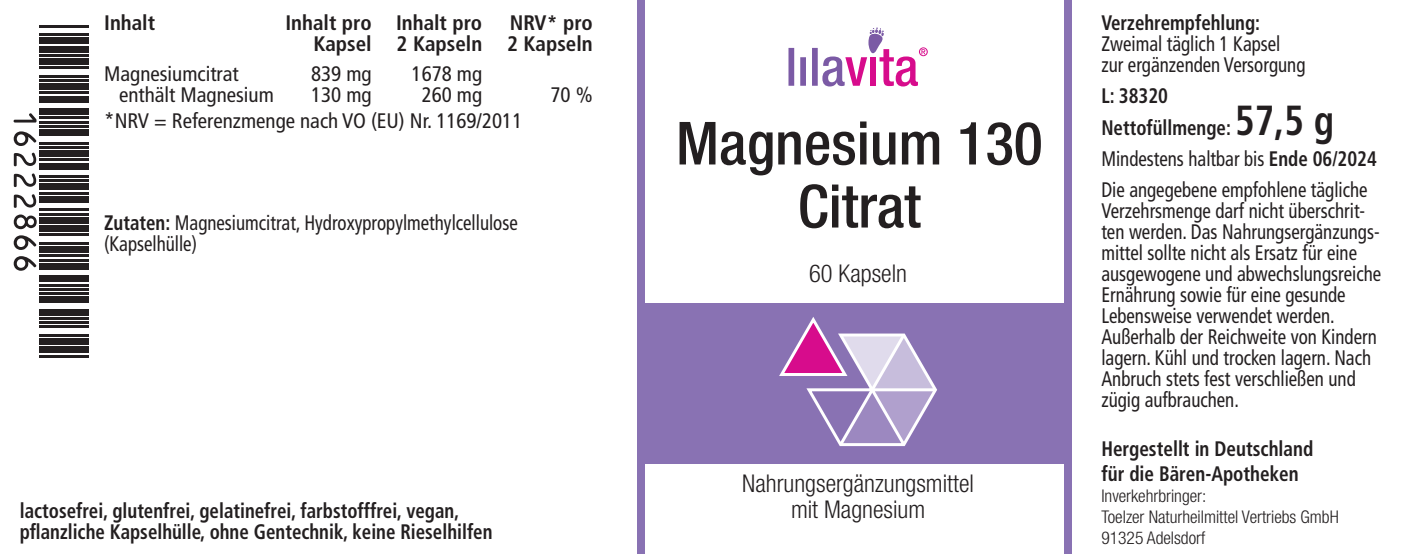
<style>
.page{position:relative;width:1409px;height:554px;background:#fff}
.page>*{position:absolute;margin:0;border:0;box-sizing:border-box;transform-origin:0 0}
.t1{font:500 condensed 59.5px/63px "Helvetica Neue LT Std";color:#231f20;text-align:center}
.t2{font:300 condensed 24.5px/26.2px "Helvetica Neue LT Std";color:#231f20;text-align:center}
.t3{font:condensed 21px/21px "Frutiger";color:#231f20;scale:.9 1}
.t4{font:700 condensed 21px "Frutiger";color:#231f20;scale:.9 1}
.t5{font:condensed 21px "Frutiger";color:#231f20}
.t6{font:700 condensed 21px "Frutiger";color:#231f20}
.t7{font:700 condensed 21px/25.2px "Frutiger";color:#231f20;scale:.91 1}
.t8{font:300 condensed 17.5px/21px "Helvetica Neue LT Std";color:#231f20}
.s1{font-weight:700}
.s2{font-size:42px}
</style>
<div class="page">
<div style="left:638px;top:304px;width:431px;height:250px;background:#8972b3"></div>
<div style="left:641px;top:464px;width:428px;height:90px;background:#fff"></div>
<svg style="left:788px;top:27px;width:140px;height:59px"></svg>
<div style="left:871px;top:57px;width:5px;height:29px;background:#d70c8c"></div>
<svg style="left:779px;top:317px;width:158px;height:130px"></svg>
<div style="left:638px;top:0;width:7px;height:554px;background:#8972b3"></div>
<div style="left:1064px;top:0;width:7px;height:554px;background:#8972b3"></div>
<hr style="left:39px;top:25px;width:50px;height:2px;background:#231f20">
<hr style="left:39px;top:33px;width:50px;height:2px;background:#231f20">
<div style="left:39px;top:38px;width:50px;height:6px;background:#231f20"></div>
<div style="left:39px;top:46px;width:50px;height:6px;background:#231f20"></div>
<hr style="left:39px;top:54px;width:50px;height:2px;background:#231f20">
<div style="left:39px;top:58px;width:50px;height:7px;background:#231f20"></div>
<hr style="left:39px;top:67px;width:50px;height:2px;background:#231f20">
<hr style="left:39px;top:75px;width:50px;height:2px;background:#231f20">
<hr style="left:39px;top:79px;width:50px;height:2px;background:#231f20">
<div style="left:39px;top:83px;width:50px;height:7px;background:#231f20"></div>
<hr style="left:39px;top:92px;width:50px;height:2px;background:#231f20">
<div style="left:39px;top:96px;width:50px;height:6px;background:#231f20"></div>
<div style="left:39px;top:109px;width:50px;height:6px;background:#231f20"></div>
<hr style="left:39px;top:117px;width:50px;height:2px;background:#231f20">
<hr style="left:39px;top:121px;width:50px;height:2px;background:#231f20">
<hr style="left:39px;top:125px;width:50px;height:2px;background:#231f20">
<div style="left:39px;top:129px;width:50px;height:7px;background:#231f20"></div>
<hr style="left:39px;top:142px;width:50px;height:2px;background:#231f20">
<hr style="left:39px;top:146px;width:50px;height:2px;background:#231f20">
<div style="left:39px;top:150px;width:50px;height:7px;background:#231f20"></div>
<hr style="left:39px;top:159px;width:50px;height:2px;background:#231f20">
<div style="left:39px;top:163px;width:50px;height:6px;background:#231f20"></div>
<hr style="left:39px;top:175px;width:50px;height:2px;background:#231f20">
<hr style="left:39px;top:180px;width:50px;height:2px;background:#231f20">
<div style="left:39px;top:184px;width:50px;height:6px;background:#231f20"></div>
<hr style="left:39px;top:192px;width:50px;height:2px;background:#231f20">
<div style="left:39px;top:196px;width:50px;height:6px;background:#231f20"></div>
<hr style="left:39px;top:209px;width:50px;height:2px;background:#231f20">
<hr style="left:39px;top:213px;width:50px;height:2px;background:#231f20">
<div style="left:39px;top:217px;width:50px;height:6px;background:#231f20"></div>
<div style="left:39px;top:225px;width:50px;height:7px;background:#231f20"></div>
<hr style="left:39px;top:234px;width:50px;height:2px;background:#231f20">
<hr style="left:39px;top:242px;width:50px;height:2px;background:#231f20">
<div style="left:39px;top:246px;width:50px;height:7px;background:#231f20"></div>
<hr style="left:39px;top:255px;width:50px;height:2px;background:#231f20">
<hr style="left:39px;top:259px;width:50px;height:2px;background:#231f20">
<div style="left:39px;top:263px;width:50px;height:6px;background:#231f20"></div>
<div style="left:39px;top:276px;width:50px;height:6px;background:#231f20"></div>
<hr style="left:39px;top:284px;width:50px;height:2px;background:#231f20">
<hr style="left:39px;top:288px;width:50px;height:2px;background:#231f20">
<hr style="left:39px;top:292px;width:50px;height:2px;background:#231f20">
<div style="left:39px;top:296px;width:50px;height:7px;background:#231f20"></div>
<div style="left:39px;top:309px;width:50px;height:6px;background:#231f20"></div>
<hr style="left:39px;top:317px;width:50px;height:2px;background:#231f20">
<hr style="left:39px;top:321px;width:50px;height:3px;background:#231f20">
<hr style="left:39px;top:326px;width:50px;height:2px;background:#231f20">
<hr style="left:39px;top:334px;width:50px;height:2px;background:#231f20">
<div style="left:39px;top:338px;width:50px;height:6px;background:#231f20"></div>
<div style="left:39px;top:347px;width:50px;height:6px;background:#231f20"></div>
<hr style="left:39px;top:355px;width:50px;height:2px;background:#231f20">
<svg style="left:14px;top:113px;width:23px;height:9px"></svg>
<svg style="left:14px;top:131px;width:22px;height:15px"></svg>
<svg style="left:14px;top:153px;width:22px;height:13px"></svg>
<svg style="left:14px;top:173px;width:22px;height:14px"></svg>
<svg style="left:14px;top:194px;width:22px;height:14px"></svg>
<svg style="left:14px;top:214px;width:23px;height:15px"></svg>
<svg style="left:14px;top:235px;width:22px;height:15px"></svg>
<svg style="left:14px;top:256px;width:22px;height:15px"></svg>
<p class="t6" style="left:104px;top:10px;width:52px">Inhalt</p>
<p class="t6" style="left:285px;top:10px;width:88px">Inhalt pro</p>
<p class="t6" style="left:313px;top:31px;width:60px">Kapsel</p>
<p class="t6" style="left:396px;top:10px;width:88px">Inhalt pro</p>
<p class="t6" style="left:397px;top:31px;width:87px">2 Kapseln</p>
<p class="t5" style="left:412px;top:62px;width:72px">1678 mg</p>
<p class="t5" style="left:422px;top:83px;width:62px">260 mg</p>
<p class="t6" style="left:510px;top:10px;width:84px">NRV* pro</p>
<p class="t6" style="left:507px;top:31px;width:87px">2 Kapseln</p>
<p class="t5" style="left:104px;top:62px;width:136px">Magnesiumcitrat</p>
<p class="t5" style="left:119px;top:83px;width:156px">enthält Magnesium</p>
<p class="t5" style="left:311px;top:62px;width:62px">839 mg</p>
<p class="t5" style="left:311px;top:83px;width:62px">130 mg</p>
<p class="t5" style="left:550px;top:83px;width:44px">70 %</p>
<p class="t5" style="left:104px;top:108px;width:420px">*NRV = Referenzmenge nach VO (EU) Nr. 1169/2011</p>
<p class="t3" style="left:104px;top:212px;width:461px"><span class="s1">Zutaten:</span> Magnesiumcitrat, Hydroxypropylmethylcellulose (Kapselhülle)</p>
<p class="t4" style="left:20px;top:498px;width:490px">lactosefrei, glutenfrei, gelatinefrei, farbstofffrei, vegan,</p>
<p class="t4" style="left:20px;top:519px;width:527px">pflanzliche Kapselhülle, ohne Gentechnik, keine Rieselhilfen</p>
<p class="t1" style="left:676px;top:111px;width:368px">Magnesium 130<br>Citrat</p>
<p class="t2" style="left:809px;top:260px;width:99px">60 Kapseln</p>
<p class="t2" style="left:742px;top:469px;width:233px">Nahrungsergänzungsmittel mit Magnesium</p>
<p class="t4" style="left:1101px;top:10px;width:178px">Verzehrempfehlung:</p>
<p class="t3" style="left:1101px;top:33px;width:200px">Zweimal täglich 1 Kapsel</p>
<p class="t3" style="left:1101px;top:54px;width:228px">zur ergänzenden Versorgung</p>
<p class="t4" style="left:1101px;top:83px;width:76px">L: 38320</p>
<p class="t4" style="left:1101px;top:115px;width:260px">Nettofüllmenge: <span class="s2">57,5 g</span></p>
<p class="t3" style="left:1101px;top:149px;width:308px">Mindestens haltbar bis <span class="s1">Ende 06/2024</span></p>
<p class="t3" style="left:1101px;top:179px;width:312px">Die angegebene empfohlene tägliche Verzehrsmenge darf nicht überschrit&shy;ten werden. Das Nahrungsergänzungs&shy;mittel sollte nicht als Ersatz für eine ausgewogene und abwechslungsreiche Ernährung sowie für eine gesunde Lebensweise verwendet werden.<br>Außerhalb der Reichweite von Kindern lagern. Kühl und trocken lagern. Nach Anbruch stets fest verschließen und zügig aufbrauchen.</p>
<p class="t7" style="left:1101px;top:436px;width:234px">Hergestellt in Deutschland für die Bären-Apotheken</p>
<p class="t8" style="left:1101px;top:485px;width:239px">Inverkehrbringer:<br>Toelzer Naturheilmittel Vertriebs GmbH<br>91325 Adelsdorf</p>
</div>
